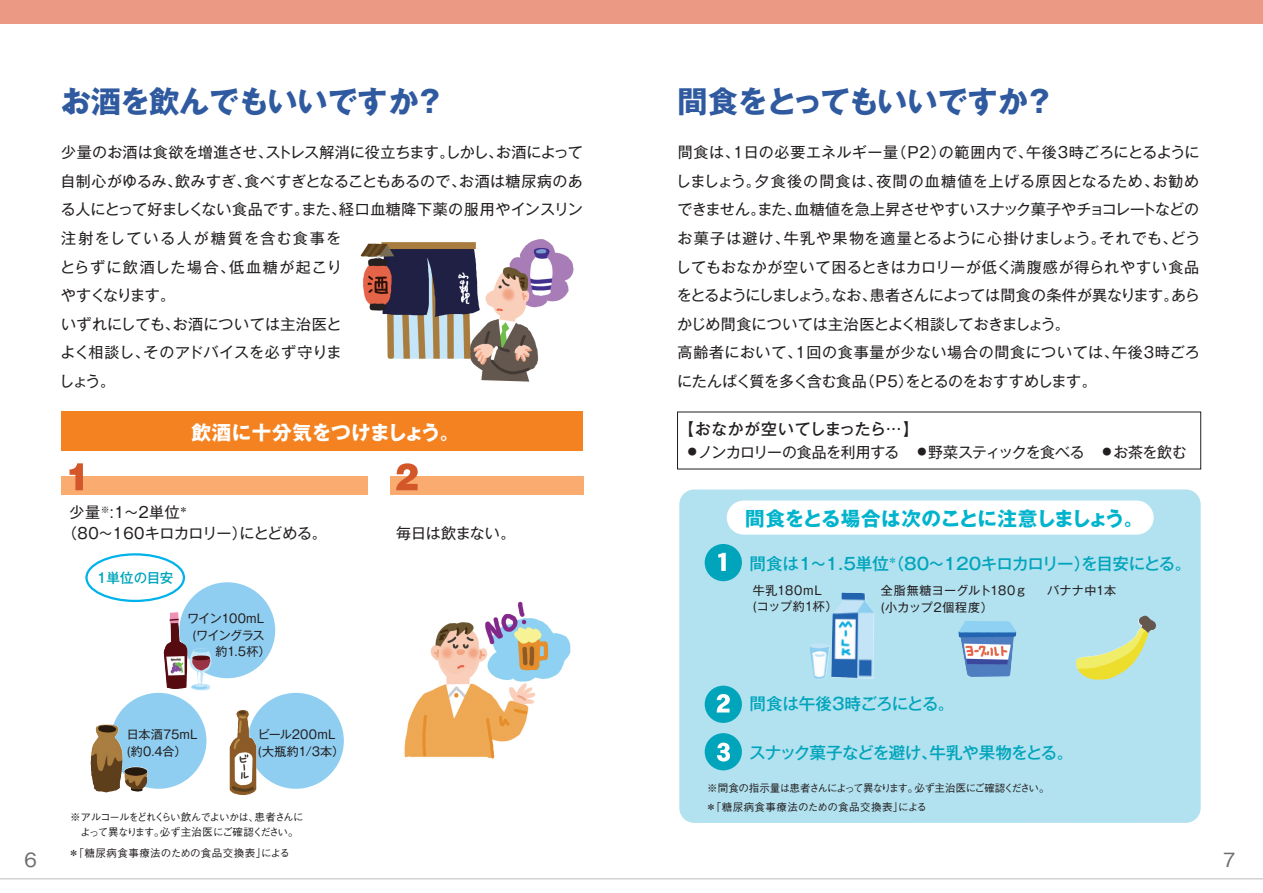
<style>
.page{position:relative;width:1263px;height:893px;background:#fff}
.page>*{position:absolute;margin:0;border:0;box-sizing:border-box;transform-origin:0 0}
.t1{font:700 30.15px "Gothic MB101 Pro";color:#305aa0}
.t2{font:700 19.5px "Gothic MB101 Pro";letter-spacing:-.015em;color:#00b4cd}
.t3{font:700 19.5px "Gothic MB101 Pro";letter-spacing:.01em;color:#fff}
.t4{font:500 19.5px "Gothic BBB Pro";color:#6c6d70}
.t5{font:500 16.5px "Gothic MB101 Pr 5";letter-spacing:-.035em;color:#00a5bc}
.t6{font:500 16.5px "Gothic MB101 Pr 5";letter-spacing:-.01em;color:#00a5bc}
.t7{font:500 15.75px "Gothic MB101 Pro";letter-spacing:.02em;color:#231f20}
.t8{font:15px/28.7px "Gothic MB101 Pr 5";letter-spacing:.015em;color:#231f20}
.t9{font:15px "Gothic MB101 Pro";letter-spacing:-.025em;color:#231f20}
.t10{font:15px/21px "Gothic MB101 Pr 5";letter-spacing:-.005em;color:#231f20}
.t11{font:15px "Gothic MB101 Pr 5";letter-spacing:-.01em;color:#231f20}
.t12{font:500 13.5px "Gothic MB101 Pr 5";color:#00a5bc}
.t13{font:12px/16.5px "Gothic MB101 Pr 5";letter-spacing:.01em;color:#231f20}
.t14{font:12px "Gothic MB101 Pr 5";letter-spacing:-.04em;color:#231f20}
.t15{font:500 10.5px/18.8px "Gothic BBB Pro";letter-spacing:-.055em;color:#231f20}
.t16{font:500 10.5px/15px "Gothic BBB Pro";letter-spacing:-.11em;color:#231f20}
.t17{font:500 10.5px "Gothic BBB Pro";letter-spacing:.04em;color:#231f20}
</style>
<div class="page">
<div style="left:0;top:0;width:1263px;height:23px;background:#eb9985"></div>
<hr style="left:0;top:878px;width:1263px;height:1px;background:#d1d2d4">
<div style="left:248px;top:693px;width:96px;height:96px;background:#8fcef1;border-radius:50%"></div>
<div style="left:111px;top:693px;width:95px;height:96px;background:#8fcef1;border-radius:50%"></div>
<div style="left:179px;top:582px;width:96px;height:96px;background:#8fcef1;border-radius:50%"></div>
<img style="left:360px;top:239px;width:214px;height:143px">
<div style="left:390px;top:477px;width:193px;height:18px;background:#f9ab70"></div>
<div style="left:61px;top:477px;width:306px;height:18px;background:#f9ab70"></div>
<img style="left:404px;top:601px;width:167px;height:158px">
<svg style="left:70px;top:463px;width:13px;height:27px"></svg>
<svg style="left:396px;top:463px;width:22px;height:27px"></svg>
<div style="left:679px;top:489px;width:522px;height:334px;background:#b2e1ef;border-radius:15px"></div>
<div style="left:727px;top:500px;width:427px;height:35px;background:#fff;border-radius:17px"></div>
<img style="left:809px;top:593px;width:65px;height:87px">
<img style="left:958px;top:621px;width:59px;height:56px">
<img style="left:1076px;top:616px;width:67px;height:64px">
<div style="left:705px;top:544px;width:37px;height:37px;background:#00a5bc;border-radius:50%"></div>
<svg style="left:718px;top:553px;width:8px;height:18px"></svg>
<div style="left:705px;top:686px;width:37px;height:37px;background:#00a5bc;border-radius:50%"></div>
<svg style="left:717px;top:694px;width:13px;height:18px"></svg>
<div style="left:705px;top:733px;width:37px;height:37px;background:#00a5bc;border-radius:50%"></div>
<svg style="left:717px;top:743px;width:13px;height:18px"></svg>
<div style="left:61px;top:411px;width:521px;height:40px;background:#f58220"></div>
<div style="left:85px;top:553px;width:100px;height:49px;border:2px solid #00b2eb;border-radius:50%"></div>
<img style="left:229px;top:710px;width:28px;height:85px">
<img style="left:90px;top:724px;width:33px;height:69px">
<img style="left:164px;top:612px;width:46px;height:79px">
<h1 class="t1" style="left:61px;top:76px;width:385px">お酒を飲んでもいいですか？</h1>
<p class="t8" style="left:59px;top:137px;width:525px">少量のお酒は食欲を増進させ、ストレス解消に役立ちます。しかし、お酒によって自制心がゆるみ、飲みすぎ、食べすぎとなることもあるので、お酒は糖尿病のある人にとって好ましくない食品です。また、経口血糖降下薬の服用やインスリン注射をしている人が糖質を含む食事を<br>とらずに飲酒した場合、低血糖が起こり<br>やすくなります。<br>いずれにしても、お酒については主治医と<br>よく相談し、そのアドバイスを必ず守りま<br>しょう。</p>
<h2 class="t3" style="left:192px;top:416px;width:269px">飲酒に十分気をつけましょう。</h2>
<p class="t10" style="left:62px;top:501px;width:266px;text-indent:8px">少量<sup>※</sup>:1～2単位<sup>＊<br></sup>（80～160キロカロリー）にとどめる。</p>
<p class="t12" style="left:96px;top:566px;width:79px">1単位の目安</p>
<p class="t14" style="left:187px;top:608px;width:79px">ワイン100mL</p>
<p class="t13" style="left:192px;top:626px;width:74px">(ワイングラス</p>
<p class="t13" style="left:216px;top:642px;width:56px">約1.5杯）</p>
<p class="t13" style="left:127px;top:725px;width:73px">日本酒75mL (約0.4合）</p>
<p class="t13" style="left:258px;top:725px;width:88px">ビール200mL<br>(大瓶約1/3本）</p>
<p class="t11" style="left:396px;top:521px;width:121px">毎日は飲まない。</p>
<h1 class="t1" style="left:677px;top:76px;width:379px">間食をとってもいいですか？</h1>
<p class="t8" style="left:676px;top:137px;width:526px">間食は、1日の必要エネルギー量（P2）の範囲内で、午後3時ごろにとるようにしましょう。夕食後の間食は、夜間の血糖値を上げる原因となるため、お勧めできません。また、血糖値を急上昇させやすいスナック菓子やチョコレートなどのお菓子は避け、牛乳や果物を適量とるように心掛けましょう。それでも、どうしてもおなかが空いて困るときはカロリーが低く満腹感が得られやすい食品をとるようにしましょう。なお、患者さんによっては間食の条件が異なります。あらかじめ間食については主治医とよく相談しておきましょう。<br>高齢者において、1回の食事量が少ない場合の間食については、午後3時ごろにたんぱく質を多く含む食品（P5）をとるのをおすすめします。</p>
<p class="t7" style="left:678px;top:415px;width:242px">【おなかが空いてしまったら…】</p>
<p class="t9" style="left:688px;top:440px;width:500px"><sup>●</sup>ノンカロリーの食品を利用する <sup>●</sup> 野菜スティックを食べる <sup>●</sup> お茶を飲む</p>
<h2 class="t2" style="left:745px;top:503px;width:400px">間食をとる場合は次のことに注意しましょう。</h2>
<p class="t5" style="left:749px;top:550px;width:443px">間食は1～1.5単位<sup>＊</sup>（80～120キロカロリー）を目安にとる。</p>
<p class="t13" style="left:753px;top:581px;width:86px">牛乳180mL<br>(コップ約1杯）</p>
<p class="t13" style="left:881px;top:581px;width:148px">全脂無糖ヨーグルト180ｇ(小カップ2個程度）</p>
<p class="t13" style="left:1047px;top:581px;width:70px">バナナ中1本</p>
<p class="t6" style="left:749px;top:690px;width:206px">間食は午後3時ごろにとる。</p>
<p class="t5" style="left:749px;top:739px;width:326px">スナック菓子などを避け、牛乳や果物をとる。</p>
<p class="t15" style="left:706px;top:777px;width:345px">※間食の指示量は患者さんによって異なります。必ず主治医にご確認ください。＊「糖尿病食事療法のための食品交換表」による</p>
<p class="t16" style="left:70px;top:808px;width:235px">※アルコールをどれくらい飲んでよいかは、患者さんに　よって異なります。必ず主治医にご確認ください。</p>
<p class="t17" style="left:69px;top:845px;width:223px">＊「糖尿病食事療法のための食品交換表」による</p>
<h2 class="t4" style="left:25px;top:844px;width:14px">6</h2>
<h2 class="t4" style="left:1223px;top:844px;width:14px">7</h2>
</div>
